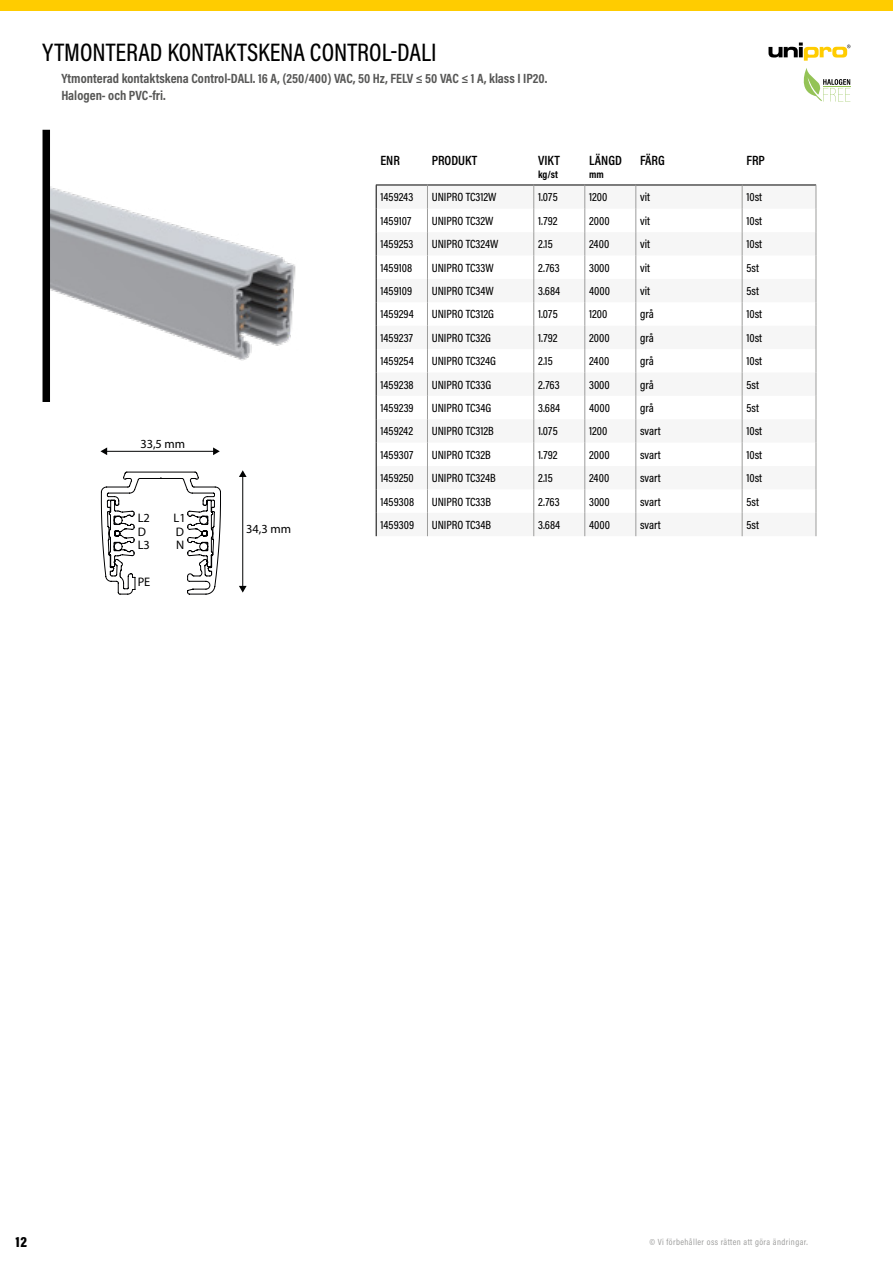
<style>
.page{position:relative;width:893px;height:1263px;background:#fff}
.page>*{position:absolute;margin:0;border:0;box-sizing:border-box;transform-origin:0 0}
.t1{font:500 25.5px "Acumin Pro Cond";color:#000}
.t2{font:900 15px "Acumin Pro Cond";color:#000}
.t3{font:700 13.5px/16.2px "Acumin Pro Cond";color:#575756}
.t4{font:600 13.5px "Acumin Pro Cond";color:#000}
.t5{font:12.45px/13.6px "Myriad Pro";color:#000}
.t6{font:500 12px "Acumin Pro Cond";color:#000}
.t7{font:700 10.5px "Acumin Pro Cond";color:#000}
.t8{font:9px "Acumin Pro Cond";letter-spacing:.05em;color:#9d9d9c}
</style>
<div class="page">
<svg style="left:768px;top:43px;width:82px;height:18px"></svg>
<div style="left:0;top:0;width:893px;height:10px;background:#fc0"></div>
<img style="left:50px;top:186px;width:246px;height:175px">
<div style="left:43px;top:130px;width:7px;height:272px;background:#000"></div>
<hr style="left:242px;top:476px;width:1px;height:111px;background:#010202">
<svg style="left:239px;top:586px;width:8px;height:7px"></svg>
<svg style="left:239px;top:470px;width:8px;height:7px"></svg>
<hr style="left:106px;top:451px;width:108px;height:1px;background:#010202">
<svg style="left:213px;top:447px;width:7px;height:8px"></svg>
<svg style="left:100px;top:447px;width:7px;height:8px"></svg>
<svg style="left:100px;top:471px;width:121px;height:124px"></svg>
<svg style="left:803px;top:68px;width:47px;height:34px"></svg>
<svg style="left:426px;top:186px;width:390px;height:350px;fill:#f6f6f6"></svg>
<svg style="left:376px;top:186px;width:1px;height:350px"></svg>
<hr style="left:376px;top:185px;width:51px;height:1px;background:#000">
<hr style="left:427px;top:185px;width:107px;height:1px;background:#000">
<hr style="left:534px;top:185px;width:51px;height:1px;background:#000">
<hr style="left:585px;top:185px;width:51px;height:1px;background:#000">
<hr style="left:636px;top:185px;width:106px;height:1px;background:#000">
<hr style="left:742px;top:185px;width:74px;height:1px;background:#000">
<svg style="left:427px;top:185px;width:1px;height:351px"></svg>
<svg style="left:533px;top:185px;width:1px;height:351px"></svg>
<svg style="left:585px;top:185px;width:1px;height:351px"></svg>
<svg style="left:636px;top:185px;width:1px;height:351px"></svg>
<svg style="left:742px;top:185px;width:1px;height:351px"></svg>
<svg style="left:816px;top:185px;width:1px;height:351px"></svg>
<h1 class="t1" style="left:43px;top:36px;width:396px">YTMONTERAD KONTAKTSKENA CONTROL-DALI</h1>
<p class="t3" style="left:61px;top:70px;width:487px">Ytmonterad kontaktskena Control-DALI. 16 A, (250/400) VAC, 50 Hz, FELV ≤ 50 VAC ≤ 1 A, klass I IP20.<br>Halogen- och PVC-fri.</p>
<p class="t4" style="left:380px;top:151px;width:21px">ENR</p>
<p class="t4" style="left:432px;top:152px;width:47px">PRODUKT</p>
<p class="t4" style="left:538px;top:152px;width:23px">VIKT</p>
<p class="t7" style="left:538px;top:167px;width:22px">kg/st</p>
<p class="t4" style="left:589px;top:152px;width:34px">LÄNGD</p>
<p class="t7" style="left:589px;top:167px;width:16px">mm</p>
<p class="t4" style="left:640px;top:152px;width:26px">FÄRG</p>
<p class="t4" style="left:746px;top:152px;width:20px">FRP</p>
<p class="t5" style="left:140px;top:437px;width:46px">33,5 mm</p>
<p class="t5" style="left:138px;top:511px;width:14px">L2<br>D<br>L3</p>
<p class="t5" style="left:174px;top:511px;width:14px">L1<br>D<br>N</p>
<p class="t5" style="left:138px;top:575px;width:14px">PE</p>
<p class="t5" style="left:246px;top:521px;width:46px">34,3 mm</p>
<p class="t6" style="left:380px;top:190px;width:34px">1459243</p>
<p class="t6" style="left:432px;top:190px;width:66px">UNIPRO TC312W</p>
<p class="t6" style="left:538px;top:190px;width:21px">1.075</p>
<p class="t6" style="left:589px;top:190px;width:20px">1200</p>
<p class="t6" style="left:640px;top:190px;width:12px">vit</p>
<p class="t6" style="left:746px;top:190px;width:17px">10st</p>
<p class="t6" style="left:380px;top:213px;width:32px">1459107</p>
<p class="t6" style="left:432px;top:213px;width:63px">UNIPRO TC32W</p>
<p class="t6" style="left:538px;top:213px;width:21px">1.792</p>
<p class="t6" style="left:589px;top:213px;width:22px">2000</p>
<p class="t6" style="left:640px;top:213px;width:12px">vit</p>
<p class="t6" style="left:746px;top:213px;width:17px">10st</p>
<p class="t6" style="left:380px;top:236px;width:35px">1459253</p>
<p class="t6" style="left:432px;top:236px;width:68px">UNIPRO TC324W</p>
<p class="t6" style="left:538px;top:236px;width:16px">2.15</p>
<p class="t6" style="left:589px;top:236px;width:22px">2400</p>
<p class="t6" style="left:640px;top:236px;width:12px">vit</p>
<p class="t6" style="left:746px;top:236px;width:17px">10st</p>
<p class="t6" style="left:380px;top:260px;width:33px">1459108</p>
<p class="t6" style="left:432px;top:260px;width:64px">UNIPRO TC33W</p>
<p class="t6" style="left:538px;top:260px;width:23px">2.763</p>
<p class="t6" style="left:589px;top:260px;width:22px">3000</p>
<p class="t6" style="left:640px;top:260px;width:12px">vit</p>
<p class="t6" style="left:746px;top:260px;width:14px">5st</p>
<p class="t6" style="left:380px;top:283px;width:33px">1459109</p>
<p class="t6" style="left:432px;top:283px;width:64px">UNIPRO TC34W</p>
<p class="t6" style="left:538px;top:283px;width:24px">3.684</p>
<p class="t6" style="left:589px;top:283px;width:22px">4000</p>
<p class="t6" style="left:640px;top:283px;width:12px">vit</p>
<p class="t6" style="left:746px;top:283px;width:14px">5st</p>
<p class="t6" style="left:380px;top:306px;width:35px">1459294</p>
<p class="t6" style="left:432px;top:306px;width:64px">UNIPRO TC312G</p>
<p class="t6" style="left:538px;top:306px;width:21px">1.075</p>
<p class="t6" style="left:589px;top:306px;width:20px">1200</p>
<p class="t6" style="left:640px;top:306px;width:15px">grå</p>
<p class="t6" style="left:746px;top:306px;width:17px">10st</p>
<p class="t6" style="left:380px;top:330px;width:34px">1459237</p>
<p class="t6" style="left:432px;top:330px;width:61px">UNIPRO TC32G</p>
<p class="t6" style="left:538px;top:330px;width:21px">1.792</p>
<p class="t6" style="left:589px;top:330px;width:22px">2000</p>
<p class="t6" style="left:640px;top:330px;width:15px">grå</p>
<p class="t6" style="left:746px;top:330px;width:17px">10st</p>
<p class="t6" style="left:380px;top:353px;width:35px">1459254</p>
<p class="t6" style="left:432px;top:353px;width:66px">UNIPRO TC324G</p>
<p class="t6" style="left:538px;top:353px;width:16px">2.15</p>
<p class="t6" style="left:589px;top:353px;width:22px">2400</p>
<p class="t6" style="left:640px;top:353px;width:15px">grå</p>
<p class="t6" style="left:746px;top:353px;width:17px">10st</p>
<p class="t6" style="left:380px;top:377px;width:35px">1459238</p>
<p class="t6" style="left:432px;top:377px;width:61px">UNIPRO TC33G</p>
<p class="t6" style="left:538px;top:377px;width:23px">2.763</p>
<p class="t6" style="left:589px;top:377px;width:22px">3000</p>
<p class="t6" style="left:640px;top:377px;width:15px">grå</p>
<p class="t6" style="left:746px;top:377px;width:14px">5st</p>
<p class="t6" style="left:380px;top:400px;width:35px">1459239</p>
<p class="t6" style="left:432px;top:400px;width:61px">UNIPRO TC34G</p>
<p class="t6" style="left:538px;top:400px;width:24px">3.684</p>
<p class="t6" style="left:589px;top:400px;width:22px">4000</p>
<p class="t6" style="left:640px;top:400px;width:15px">grå</p>
<p class="t6" style="left:746px;top:400px;width:14px">5st</p>
<p class="t6" style="left:380px;top:423px;width:34px">1459242</p>
<p class="t6" style="left:432px;top:423px;width:64px">UNIPRO TC312B</p>
<p class="t6" style="left:538px;top:423px;width:21px">1.075</p>
<p class="t6" style="left:589px;top:423px;width:20px">1200</p>
<p class="t6" style="left:640px;top:423px;width:22px">svart</p>
<p class="t6" style="left:746px;top:423px;width:17px">10st</p>
<p class="t6" style="left:380px;top:447px;width:34px">1459307</p>
<p class="t6" style="left:432px;top:447px;width:61px">UNIPRO TC32B</p>
<p class="t6" style="left:538px;top:447px;width:21px">1.792</p>
<p class="t6" style="left:589px;top:447px;width:22px">2000</p>
<p class="t6" style="left:640px;top:447px;width:22px">svart</p>
<p class="t6" style="left:746px;top:447px;width:17px">10st</p>
<p class="t6" style="left:380px;top:470px;width:35px">1459250</p>
<p class="t6" style="left:432px;top:470px;width:66px">UNIPRO TC324B</p>
<p class="t6" style="left:538px;top:470px;width:16px">2.15</p>
<p class="t6" style="left:589px;top:470px;width:22px">2400</p>
<p class="t6" style="left:640px;top:470px;width:22px">svart</p>
<p class="t6" style="left:746px;top:470px;width:17px">10st</p>
<p class="t6" style="left:380px;top:494px;width:35px">1459308</p>
<p class="t6" style="left:432px;top:494px;width:61px">UNIPRO TC33B</p>
<p class="t6" style="left:538px;top:494px;width:23px">2.763</p>
<p class="t6" style="left:589px;top:494px;width:22px">3000</p>
<p class="t6" style="left:640px;top:494px;width:22px">svart</p>
<p class="t6" style="left:746px;top:494px;width:14px">5st</p>
<p class="t6" style="left:380px;top:517px;width:35px">1459309</p>
<p class="t6" style="left:432px;top:517px;width:61px">UNIPRO TC34B</p>
<p class="t6" style="left:538px;top:517px;width:24px">3.684</p>
<p class="t6" style="left:589px;top:517px;width:22px">4000</p>
<p class="t6" style="left:640px;top:517px;width:22px">svart</p>
<p class="t6" style="left:746px;top:517px;width:14px">5st</p>
<p class="t5" style="left:479px;top:288px;width:37px">31 mm</p>
<p class="t5" style="left:541px;top:288px;width:46px">32,5 mm</p>
<p class="t5" style="left:382px;top:336px;width:14px">PE</p>
<p class="t5" style="left:390px;top:375px;width:37px">56 mm</p>
<p class="t5" style="left:381px;top:523px;width:10px">D</p>
<p class="t2" style="left:15px;top:1232px;width:13px">12</p>
<p class="t8" style="left:649px;top:1236px;width:160px">© Vi förbehåller oss rätten att göra ändringar.</p>
</div>
